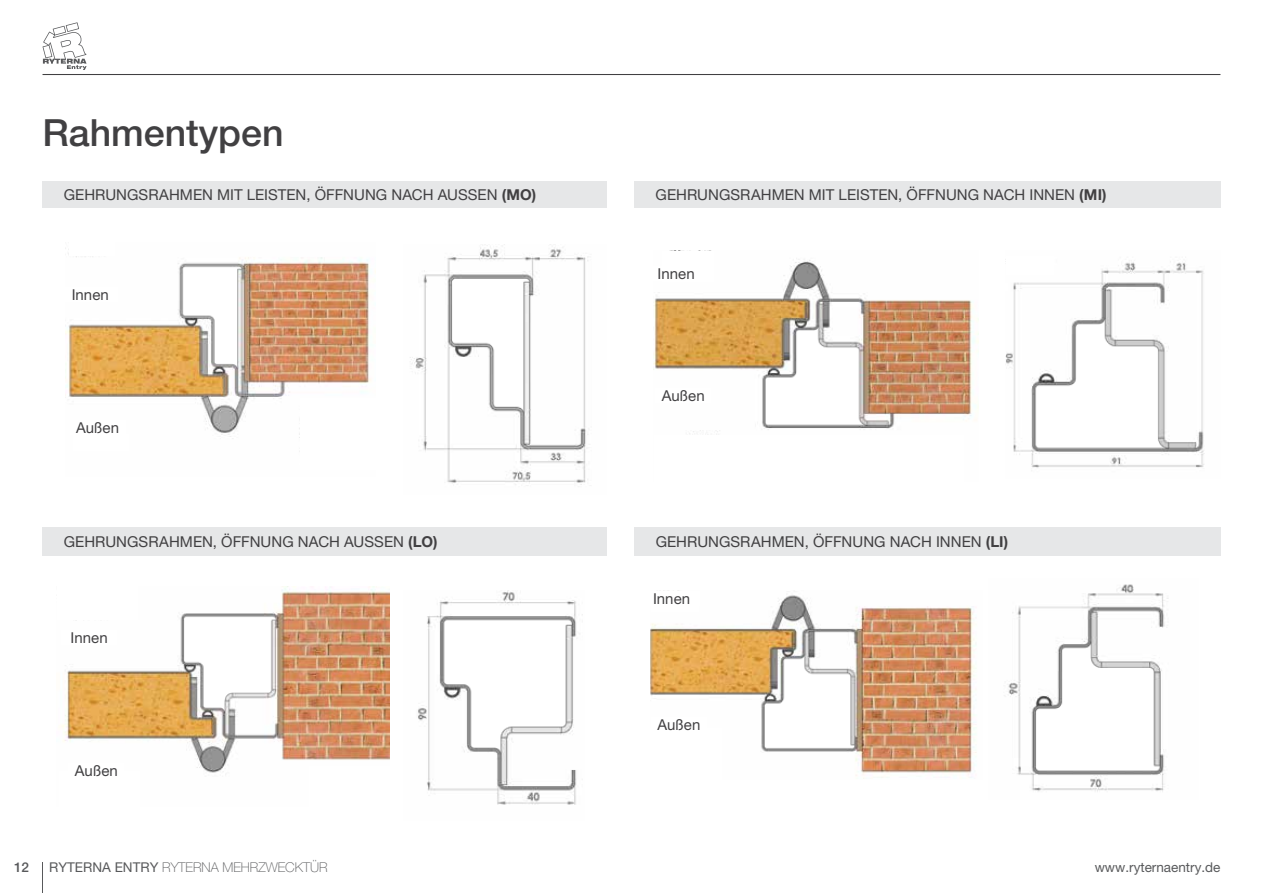
<style>
.page{position:relative;width:1263px;height:893px;background:#fff}
.page>*{position:absolute;margin:0;border:0;box-sizing:border-box;transform-origin:0 0}
.t1{font:500 37.5px "Helvetica Neue LT Pro";color:#414042}
.t2{font:15px "Helvetica Neue LT Pro";color:#414042}
.t3{font:100 13.5px "Helvetica Neue LT Pro";color:#58595b}
.t4{font:13.5px "Helvetica Neue LT Pro";color:#58595b}
.t5{font:500 13.5px "Helvetica Neue LT Pro";color:#58595b}
.s1{font-weight:700}
.s2{font-weight:400}
</style>
<div class="page">
<hr style="left:43px;top:863px;width:1px;height:30px;background:#58595b">
<svg style="left:43px;top:22px;width:44px;height:48px"></svg>
<hr style="left:43px;top:74px;width:1177px;height:1px;background:#414042">
<img style="left:66px;top:249px;width:310px;height:203px">
<img style="left:410px;top:245px;width:179px;height:241px">
<div style="left:69px;top:242px;width:45px;height:14px;background:#fff"></div>
<div style="left:300px;top:398px;width:84px;height:72px;background:#fff"></div>
<div style="left:73px;top:435px;width:56px;height:16px;background:#fff"></div>
<div style="left:62px;top:287px;width:56px;height:15px;background:#fff"></div>
<div style="left:43px;top:181px;width:564px;height:27px;background:#e6e7e8"></div>
<div style="left:70px;top:420px;width:55px;height:15px;background:#fff"></div>
<img style="left:418px;top:590px;width:165px;height:215px">
<div style="left:43px;top:527px;width:564px;height:29px;background:#e6e7e8"></div>
<img style="left:61px;top:586px;width:328px;height:189px">
<div style="left:61px;top:630px;width:56px;height:15px;background:#fff"></div>
<div style="left:58px;top:578px;width:80px;height:42px;background:#fff"></div>
<div style="left:309px;top:766px;width:80px;height:42px;background:#fff"></div>
<div style="left:59px;top:771px;width:80px;height:41px;background:#fff"></div>
<div style="left:68px;top:763px;width:56px;height:15px;background:#fff"></div>
<img style="left:653px;top:259px;width:325px;height:176px">
<img style="left:650px;top:595px;width:327px;height:184px">
<div style="left:662px;top:251px;width:51px;height:30px;background:#fff"></div>
<div style="left:648px;top:266px;width:56px;height:15px;background:#fff"></div>
<div style="left:647px;top:728px;width:75px;height:51px;background:#fff"></div>
<img style="left:1006px;top:261px;width:199px;height:207px">
<img style="left:1004px;top:584px;width:164px;height:208px">
<div style="left:634px;top:181px;width:586px;height:27px;background:#e6e7e8"></div>
<div style="left:634px;top:527px;width:586px;height:29px;background:#e6e7e8"></div>
<div style="left:651px;top:717px;width:56px;height:15px;background:#fff"></div>
<div style="left:655px;top:388px;width:56px;height:15px;background:#fff"></div>
<div style="left:651px;top:593px;width:47px;height:19px;background:#fff"></div>
<div style="left:1006px;top:256px;width:48px;height:19px;background:#fff"></div>
<div style="left:644px;top:591px;width:55px;height:15px;background:#fff"></div>
<h1 class="t1" style="left:43px;top:110px;width:243px">Rahmentypen</h1>
<p class="t2" style="left:64px;top:186px;width:474px">GEHRUNGSRAHMEN MIT LEISTEN, ÖFFNUNG NACH AUSSEN <span class="s1">(MO)</span></p>
<p class="t2" style="left:72px;top:285px;width:39px">Innen</p>
<p class="t2" style="left:76px;top:418px;width:44px">Außen</p>
<p class="t2" style="left:64px;top:533px;width:375px">GEHRUNGSRAHMEN, ÖFFNUNG NACH AUSSEN <span class="s1">(LO)</span></p>
<p class="t2" style="left:71px;top:629px;width:39px">Innen</p>
<p class="t2" style="left:75px;top:762px;width:44px">Außen</p>
<p class="t2" style="left:656px;top:186px;width:453px">GEHRUNGSRAHMEN MIT LEISTEN, ÖFFNUNG NACH INNEN <span class="s1">(MI)</span></p>
<p class="t2" style="left:657px;top:265px;width:39px">Innen</p>
<p class="t2" style="left:662px;top:387px;width:44px">Außen</p>
<p class="t2" style="left:656px;top:533px;width:354px">GEHRUNGSRAHMEN, ÖFFNUNG NACH INNEN <span class="s1">(LI)</span></p>
<p class="t2" style="left:653px;top:590px;width:39px">Innen</p>
<p class="t2" style="left:657px;top:715px;width:44px">Außen</p>
<p class="t5" style="left:14px;top:859px;width:17px">12</p>
<p class="t3" style="left:49px;top:860px;width:280px"><span class="s2">RYTERNA ENTRY</span> RYTERNA MEHRZWECKTÜR</p>
<p class="t4" style="left:1095px;top:859px;width:127px">www.ryternaentry.de</p>
</div>
